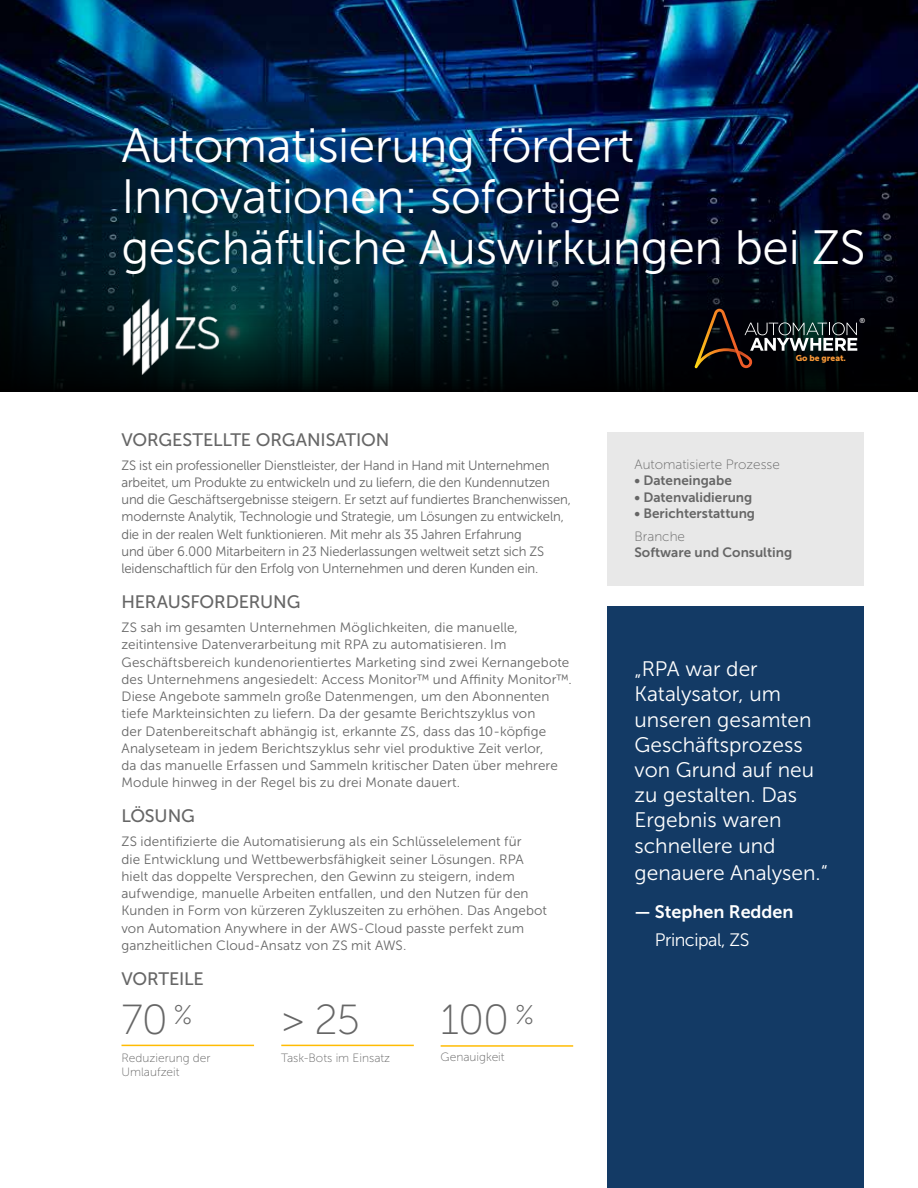
<style>
.page{position:relative;width:918px;height:1188px;background:#fff}
.page>*{position:absolute;margin:0;border:0;box-sizing:border-box;transform-origin:0 0}
.t1{font:48px/51px "Museo Sans 300";letter-spacing:-.01em;color:#fff}
.t2{font:42px "Museo Sans 100";letter-spacing:-.025em;color:#666}
.t3{font:21px/25.5px "Museo Sans 300";color:#fff}
.t4{font:18px "Museo Sans 500";letter-spacing:-.005em;color:#666}
.t5{font:18px "Museo Sans 700";color:#fff}
.t6{font:18px "Museo Sans 300";letter-spacing:-.025em;color:#fff}
.t7{font:13.5px/17.2px "Museo Sans 300";color:#666}
.t8{font:13.5px "Museo Sans 700";color:#666}
.t9{font:13.5px "Museo Sans 100";color:#666}
.t10{font:12px/14.4px "Museo Sans 100";color:#666}
.t11{font:8.4px "Museo Sans 900";color:#f79837}
.t12{font:7.05px "Museo Sans 500";color:#fff}
</style>
<div class="page">
<svg style="left:0;top:0;width:918px;height:392px;background:#031d38"></svg>
<svg style="left:694px;top:309px;width:163px;height:59px;background:#282825"></svg>
<div style="left:608px;top:432px;width:256px;height:153px;background:#e8e8e8"></div>
<hr style="left:441px;top:1045px;width:132px;height:2px;background:#ffbc03">
<hr style="left:281px;top:1045px;width:133px;height:1px;background:#ffbc03">
<img style="left:105px;top:273px;width:139px;height:119px">
<hr style="left:122px;top:1045px;width:132px;height:1px;background:#ffbc03">
<div style="left:608px;top:607px;width:256px;height:581px;background:#133a65"></div>
<h1 class="t1" style="left:122px;top:120px;width:746px">Automatisierung fördert<br>Innovationen: sofortige geschäftliche Auswirkungen bei ZS</h1>
<h3 class="t4" style="left:122px;top:429px;width:270px">VORGESTELLTE ORGANISATION</h3>
<p class="t7" style="left:122px;top:456px;width:451px">ZS ist ein professioneller Dienstleister, der Hand in Hand mit Unternehmen arbeitet, um Produkte zu entwickeln und zu liefern, die den Kundennutzen und die Geschäftsergebnisse steigern. Er setzt auf fundiertes Branchenwissen, modernste Analytik, Technologie und Strategie, um Lösungen zu entwickeln, die in der realen Welt funktionieren. Mit mehr als 35 Jahren Erfahrung<br>und über 6.000 Mitarbeitern in 23 Niederlassungen weltweit setzt sich ZS leidenschaftlich für den Erfolg von Unternehmen und deren Kunden ein.</p>
<h3 class="t4" style="left:122px;top:592px;width:180px">HERAUSFORDERUNG</h3>
<p class="t7" style="left:122px;top:619px;width:452px">ZS sah im gesamten Unternehmen Möglichkeiten, die manuelle, zeitintensive Datenverarbeitung mit RPA zu automatisieren. Im Geschäftsbereich kundenorientiertes Marketing sind zwei Kernangebote des Unternehmens angesiedelt: Access Monitor™ und Affinity Monitor™.<br>Diese Angebote sammeln große Datenmengen, um den Abonnenten tiefe Markteinsichten zu liefern. Da der gesamte Berichtszyklus von<br>der Datenbereitschaft abhängig ist, erkannte ZS, dass das 10-köpfige Analyseteam in jedem Berichtszyklus sehr viel produktive Zeit verlor,<br>da das manuelle Erfassen und Sammeln kritischer Daten über mehrere Module hinweg in der Regel bis zu drei Monate dauert.</p>
<h3 class="t4" style="left:122px;top:806px;width:75px">LÖSUNG</h3>
<p class="t7" style="left:122px;top:833px;width:427px">ZS identifizierte die Automatisierung als ein Schlüsselelement für<br>die Entwicklung und Wettbewerbsfähigkeit seiner Lösungen. RPA hielt das doppelte Versprechen, den Gewinn zu steigern, indem aufwendige, manuelle Arbeiten entfallen, und den Nutzen für den Kunden in Form von kürzeren Zykluszeiten zu erhöhen. Das Angebot von Automation Anywhere in der AWS-Cloud passte perfekt zum ganzheitlichen Cloud-Ansatz von ZS mit AWS.</p>
<h3 class="t4" style="left:122px;top:969px;width:84px">VORTEILE</h3>
<h2 class="t2" style="left:122px;top:998px;width:73px">70 <sup>%</sup></h2>
<p class="t10" style="left:122px;top:1051px;width:91px">Reduzierung der<br>Umlaufzeit</p>
<h2 class="t2" style="left:281px;top:998px;width:80px">&gt; 25</h2>
<p class="t10" style="left:281px;top:1051px;width:111px">Task-Bots im Einsatz</p>
<h2 class="t2" style="left:441px;top:998px;width:95px">100 <sup>%</sup></h2>
<p class="t10" style="left:441px;top:1050px;width:66px">Genauigkeit</p>
<p class="t11" style="left:796px;top:353px;width:52px">Go be great.</p>
<p class="t12" style="left:859px;top:317px;width:7px">®</p>
<p class="t9" style="left:634px;top:457px;width:147px">Automatisierte Prozesse</p>
<p class="t8" style="left:634px;top:473px;width:99px">• Dateneingabe</p>
<p class="t8" style="left:634px;top:489px;width:119px">• Datenvalidierung</p>
<p class="t8" style="left:634px;top:506px;width:122px">• Berichterstattung</p>
<p class="t9" style="left:634px;top:529px;width:52px">Branche</p>
<p class="t8" style="left:634px;top:545px;width:159px">Software und Consulting</p>
<h3 class="t3" style="left:634px;top:656px;width:195px">„RPA war der<br>Katalysator, um unseren gesamten<br>Geschäftsprozess von Grund auf neu zu gestalten. Das<br>Ergebnis waren schnellere und genauere Analysen.“</h3>
<h3 class="t5" style="left:634px;top:902px;width:161px">— Stephen Redden</h3>
<h3 class="t6" style="left:655px;top:930px;width:96px">Principal, ZS</h3>
</div>
